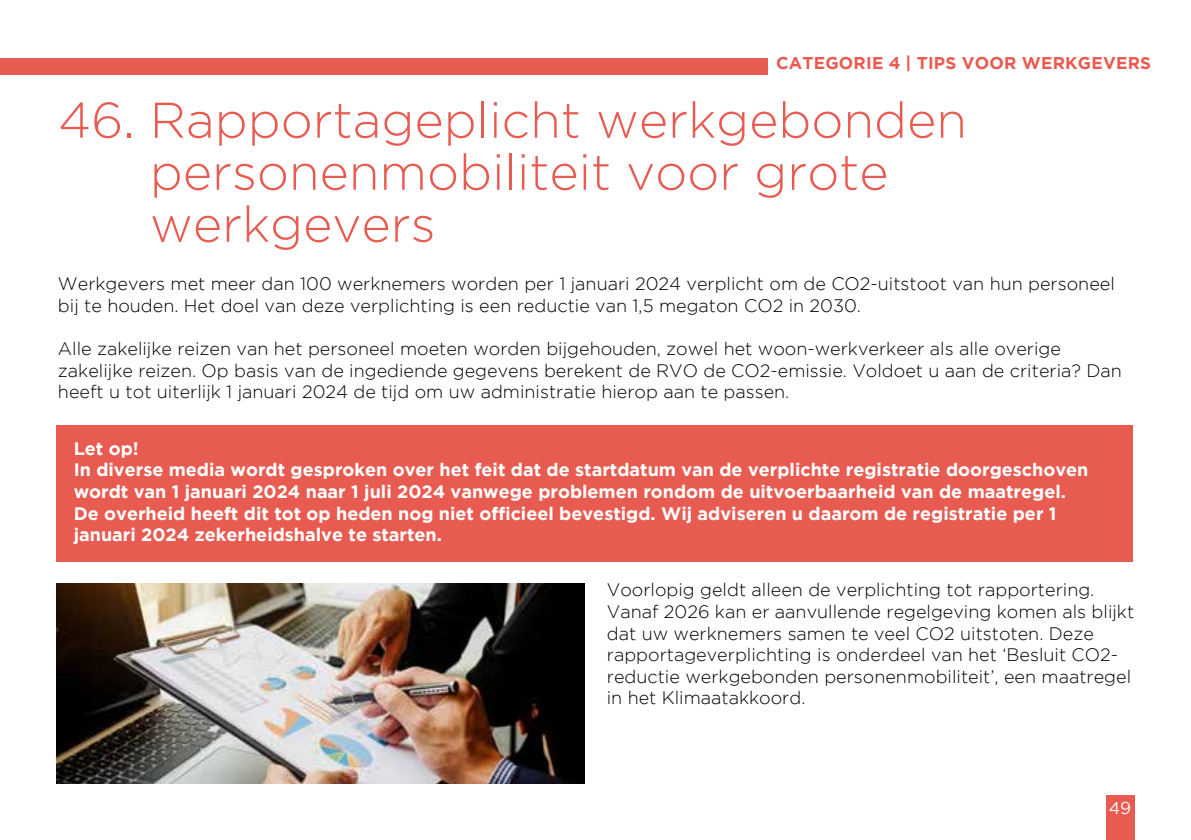
<style>
.page{position:relative;width:1191px;height:840px;background:#fff}
.page>*{position:absolute;margin:0;border:0;box-sizing:border-box;transform-origin:0 0}
.t1{font:300 50px/52px "Gotham";color:#e85b50}
.t2{font:300 18px/21.6px "Gotham";color:#000}
.t3{font:700 18px/21.6px "Gotham";color:#fff}
.t4{font:700 17px "Gotham";letter-spacing:.015em;color:#e85b50}
.t5{font:17px "Gotham";color:#fff}
</style>
<div class="page">
<div style="left:1105px;top:795px;width:29px;height:44px;background:#e85b50"></div>
<div style="left:0;top:58px;width:767px;height:16px;background:#e85b50"></div>
<img style="left:57px;top:583px;width:527px;height:199px">
<div style="left:57px;top:424px;width:1076px;height:137px;background:#e85b50"></div>
<p class="t4" style="left:776px;top:53px;width:377px">CATEGORIE 4 | TIPS VOOR WERKGEVERS</p>
<h1 class="t1" style="left:150px;top:93px;width:818px;text-indent:-92px">46. Rapportageplicht werkgebonden personenmobiliteit voor grote werkgevers</h1>
<p class="t2" style="left:58px;top:273px;width:1058px">Werkgevers met meer dan 100 werknemers worden per 1 januari 2024 verplicht om de CO2-uitstoot van hun personeel bij te houden. Het doel van deze verplichting is een reductie van 1,5 megaton CO2 in 2030.</p>
<p class="t2" style="left:58px;top:337px;width:1065px">Alle zakelijke reizen van het personeel moeten worden bijgehouden, zowel het woon-werkverkeer als alle overige zakelijke reizen. Op basis van de ingediende gegevens berekent de RVO de CO2-emissie. Voldoet u aan de criteria? Dan heeft u tot uiterlijk 1 januari 2024 de tijd om uw administratie hierop aan te passen.</p>
<p class="t3" style="left:74px;top:437px;width:1016px">Let op!<br>In diverse media wordt gesproken over het feit dat de startdatum van de verplichte registratie doorgeschoven wordt van 1 januari 2024 naar 1 juli 2024 vanwege problemen rondom de uitvoerbaarheid van de maatregel.<br>De overheid heeft dit tot op heden nog niet officieel bevestigd. Wij adviseren u daarom de registratie per 1 januari 2024 zekerheidshalve te starten.</p>
<p class="t2" style="left:607px;top:578px;width:529px">Voorlopig geldt alleen de verplichting tot rapportering.<br>Vanaf 2026 kan er aanvullende regelgeving komen als blijkt dat uw werknemers samen te veel CO2 uitstoten. Deze rapportageverplichting is onderdeel van het ‘Besluit CO2- reductie werkgebonden personenmobiliteit’, een maatregel in het Klimaatakkoord.</p>
<p class="t5" style="left:1108px;top:798px;width:24px">49</p>
</div>
